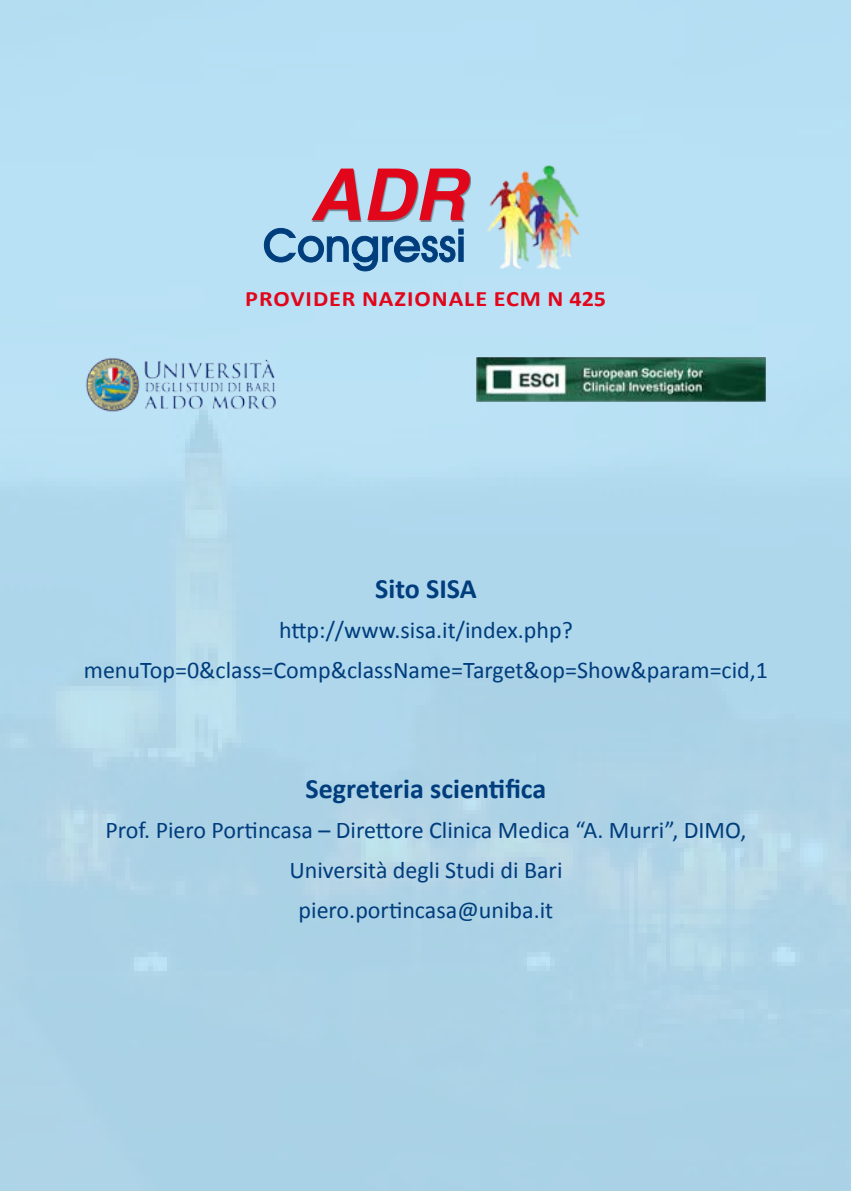
<style>
.page{position:relative;width:851px;height:1191px;background:#fff}
.page>*{position:absolute;margin:0;border:0;box-sizing:border-box;transform-origin:0 0}
.t1{font:700 28px "Calibri";color:#003d7c}
.t2{font:24px/40px "Calibri";color:#003d7c;text-align:center}
.t3{font:700 22px "Calibri";letter-spacing:.04em;color:#e2061b;scale:1.1 1}
</style>
<div class="page">
<div style="left:0;top:0;width:850px;height:1191px;background:#afd7ec"></div>
<img style="left:486px;top:164px;width:94px;height:108px">
<svg style="left:264px;top:228px;width:199px;height:43px"></svg>
<div style="left:312px;top:170px;width:159px;height:51px;background:#000;opacity:.4"></div>
<svg style="left:311px;top:168px;width:159px;height:52px"></svg>
<img style="left:475px;top:356px;width:290px;height:46px">
<img style="left:85px;top:354px;width:198px;height:61px">
<p class="t3" style="left:245px;top:284px;width:329px">PROVIDER NAZIONALE ECM N 425</p>
<p class="t1" style="left:375px;top:570px;width:103px">Sito SISA</p>
<p class="t2" style="left:84px;top:609px;width:685px">http://www.sisa.it/index.php? menuTop=0&amp;class=Comp&amp;className=Target&amp;op=Show&amp;param=cid,1</p>
<p class="t1" style="left:305px;top:770px;width:242px">Segreteria scientifica</p>
<p class="t2" style="left:105px;top:809px;width:642px">Prof. Piero Portincasa – Direttore Clinica Medica “A. Murri”, DIMO,<br>Università degli Studi di Bari<br>piero.portincasa@uniba.it</p>
</div>
